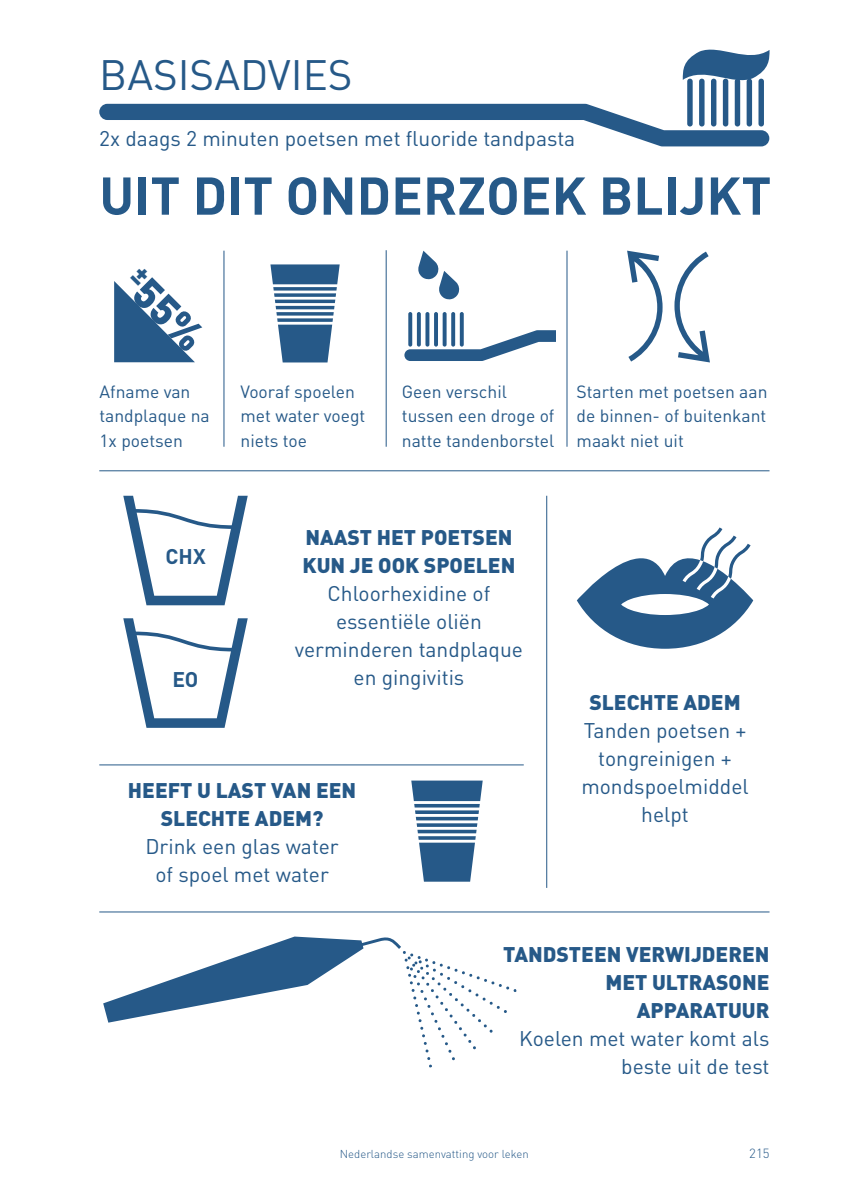
<style>
.page{position:relative;width:844px;height:1191px;background:#fff}
.page>*{position:absolute;margin:0;border:0;box-sizing:border-box;transform-origin:0 0}
.t1{font:700 52.32px "DIN";color:#265988}
.t2{font:42px "DIN";color:#265988}
.t3{font:900 41.82px "DIN";color:#265988}
.t4{font:21px/28px "DIN";color:#265988;text-align:center}
.t5{font:900 21px/28px "DIN";color:#265988}
.t6{font:700 21px "DIN";color:#265988}
.t7{font:17.5px/24.5px "DIN";color:#265988}
.t8{font:300 13.12px "DIN";color:#265988}
.t9{font:300 11.38px "DIN";color:#265988}
</style>
<div class="page">
<svg style="left:99px;top:104px;width:670px;height:42px"></svg>
<div style="left:687px;top:79px;width:5px;height:47px;background:#265988;border-radius:3px"></div>
<div style="left:699px;top:79px;width:5px;height:47px;background:#265988;border-radius:3px"></div>
<div style="left:710px;top:79px;width:6px;height:47px;background:#265988;border-radius:3px"></div>
<div style="left:722px;top:79px;width:6px;height:47px;background:#265988;border-radius:3px"></div>
<div style="left:734px;top:79px;width:6px;height:47px;background:#265988;border-radius:3px"></div>
<div style="left:746px;top:79px;width:5px;height:47px;background:#265988;border-radius:3px"></div>
<div style="left:758px;top:79px;width:5px;height:47px;background:#265988;border-radius:3px"></div>
<svg style="left:404px;top:330px;width:151px;height:31px"></svg>
<svg style="left:459px;top:312px;width:4px;height:34px"></svg>
<svg style="left:451px;top:312px;width:4px;height:34px"></svg>
<svg style="left:442px;top:312px;width:4px;height:34px"></svg>
<svg style="left:434px;top:312px;width:4px;height:34px"></svg>
<svg style="left:425px;top:312px;width:4px;height:34px"></svg>
<hr style="left:417px;top:312px;width:3px;height:34px;background:#265988;border-radius:2px">
<svg style="left:408px;top:312px;width:4px;height:34px"></svg>
<svg style="left:277px;top:318px;width:56px;height:4px"></svg>
<hr style="left:275px;top:306px;width:59px;height:3px;background:#265988">
<hr style="left:276px;top:312px;width:57px;height:3px;background:#265988">
<svg style="left:270px;top:264px;width:69px;height:20px"></svg>
<svg style="left:278px;top:325px;width:54px;height:37px"></svg>
<hr style="left:275px;top:300px;width:60px;height:3px;background:#265988">
<hr style="left:273px;top:287px;width:64px;height:3px;background:#265988">
<svg style="left:274px;top:293px;width:62px;height:4px"></svg>
<hr style="left:418px;top:836px;width:57px;height:3px;background:#265988">
<svg style="left:416px;top:823px;width:61px;height:4px"></svg>
<svg style="left:417px;top:829px;width:59px;height:4px"></svg>
<svg style="left:411px;top:780px;width:71px;height:21px"></svg>
<svg style="left:419px;top:842px;width:56px;height:39px"></svg>
<hr style="left:415px;top:817px;width:63px;height:3px;background:#265988">
<hr style="left:414px;top:804px;width:65px;height:3px;background:#265988">
<svg style="left:415px;top:810px;width:64px;height:4px"></svg>
<svg style="left:674px;top:251px;width:35px;height:111px"></svg>
<svg style="left:627px;top:251px;width:35px;height:110px"></svg>
<svg style="left:123px;top:496px;width:125px;height:109px"></svg>
<svg style="left:123px;top:618px;width:125px;height:110px"></svg>
<svg style="left:418px;top:251px;width:42px;height:49px"></svg>
<svg style="left:114px;top:281px;width:81px;height:81px"></svg>
<svg style="left:103px;top:936px;width:413px;height:131px"></svg>
<svg style="left:682px;top:49px;width:87px;height:37px"></svg>
<hr style="left:99px;top:470px;width:670px;height:1px;background:#265988">
<hr style="left:99px;top:911px;width:670px;height:1px;background:#265988">
<hr style="left:99px;top:764px;width:424px;height:1px;background:#265988">
<hr style="left:546px;top:496px;width:1px;height:392px;background:#265988">
<hr style="left:385px;top:250px;width:1px;height:197px;background:#265988">
<hr style="left:566px;top:251px;width:1px;height:196px;background:#265988">
<hr style="left:223px;top:251px;width:1px;height:196px;background:#265988">
<svg style="left:576px;top:527px;width:177px;height:122px"></svg>
<h2 class="t2" style="left:99px;top:51px;width:255px">BASISADVIES</h2>
<p class="t4" style="left:99px;top:125px;width:477px">2x daags 2 minuten poetsen met fluoride tandpasta</p>
<h1 class="t1" style="left:99px;top:161px;width:673px">UIT DIT ONDERZOEK BLIJKT</h1>
<h3 class="t3" style="left:150px;top:256px;width:97px;rotate:45deg"><sup>±</sup>55%</h3>
<p class="t7" style="left:99px;top:379px;width:112px">Afname van tandplaque na<br>1x poetsen</p>
<p class="t7" style="left:240px;top:379px;width:126px">Vooraf spoelen met water voegt niets toe</p>
<p class="t7" style="left:402px;top:379px;width:154px">Geen verschil tussen een droge of natte tandenborstel</p>
<p class="t7" style="left:576px;top:379px;width:192px;text-align:justify">Starten met poetsen aan de binnen- of buitenkant maakt niet uit</p>
<p class="t6" style="left:165px;top:542px;width:42px">CHX</p>
<p class="t6" style="left:172px;top:665px;width:27px">EO</p>
<p class="t5" style="left:302px;top:522px;width:214px">NAAST HET POETSEN<br>KUN JE OOK SPOELEN</p>
<p class="t4" style="left:295px;top:579px;width:229px">Chloorhexidine of essentiële oliën verminderen tandplaque en gingivitis</p>
<p class="t5" style="left:128px;top:775px;width:230px;text-align:center">HEEFT U LAST VAN EEN<br>SLECHTE ADEM?</p>
<p class="t4" style="left:145px;top:833px;width:195px">Drink een glas water of spoel met water</p>
<p class="t5" style="left:589px;top:688px;width:153px">SLECHTE ADEM</p>
<p class="t4" style="left:581px;top:717px;width:169px">Tanden poetsen + tongreinigen + mondspoelmiddel helpt</p>
<p class="t5" style="left:503px;top:939px;width:267px;text-align:right">TANDSTEEN VERWIJDEREN<br>MET ULTRASONE<br>APPARATUUR</p>
<p class="t4" style="left:519px;top:1024px;width:252px;text-align:right">Koelen met water komt als beste uit de test</p>
<p class="t9" style="left:340px;top:1145px;width:190px">Nederlandse samenvatting voor leken</p>
<p class="t8" style="left:749px;top:1144px;width:22px">215</p>
</div>
